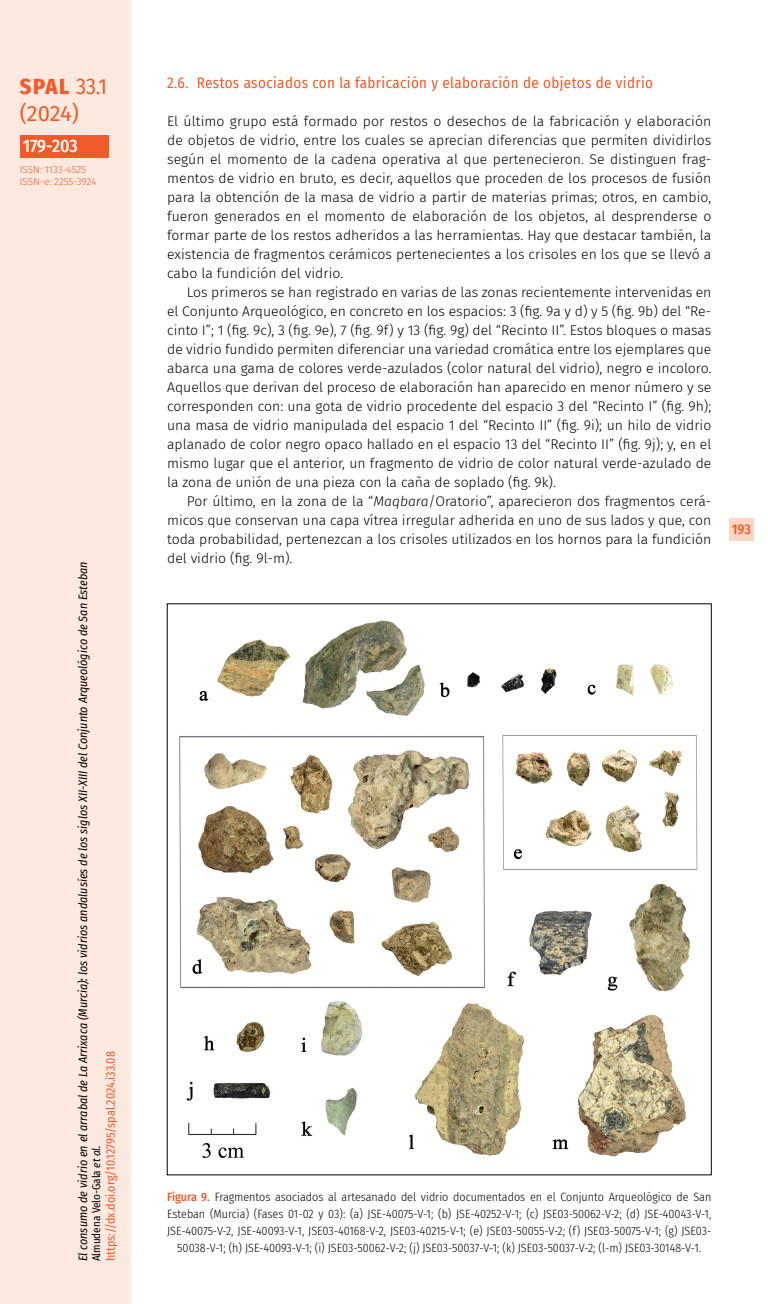
<style>
.page{position:relative;width:768px;height:1304px;background:#fff}
.page>*{position:absolute;margin:0;border:0;box-sizing:border-box;transform-origin:0 0}
.t1{font:800 22px "Fira Sans Condensed";color:#f15a29}
.t2{font:22px "Fira Sans";color:#f15a29}
.t3{font:500 18px "Fira Sans Condensed";letter-spacing:-.005em;color:#fff}
._41_enunciado{font:15px "Fira Sans Condensed";letter-spacing:.025em;color:#f15a29}
._00_bsc{font:300 14px/19px "Fira Sans";color:#000;text-align:justify}
._00_bsc_ss{font:300 14px/19px "Fira Sans";letter-spacing:.005em;color:#000;text-align:justify}
.t4{font:500 14px "Fira Sans Condensed";color:#f15a29}
._90_pie_foto{font:300 12px/17px "Fira Sans Condensed";color:#000;text-align:center}
.t5{font:italic 12px "Fira Sans Condensed";color:#000}
.t6{font:12px "Fira Sans Condensed";color:#f15a29}
.t7{font:11px "Fira Sans Condensed";color:#000}
.t8{font:300 10px/12px "Fira Sans";letter-spacing:-.005em;color:#f15a29}
.s1{font-weight:400}
.s2{font-style:italic}
.s3{font-weight:500;color:#f15a29}
</style>
<div class="page">
<div style="left:0;top:0;width:130px;height:1304px;background:#fde9e0"></div>
<div style="left:729px;top:518px;width:25px;height:23px;background:#fcd5c5"></div>
<div style="left:20px;top:135px;width:89px;height:23px;background:#f15a29"></div>
<img style="left:179px;top:620px;width:519px;height:539px">
<h1 class="t1" style="left:20px;top:68px;width:89px">SPAL <span class="s1">33.1</span></h1>
<h1 class="t2" style="left:20px;top:96px;width:61px">(2024)</h1>
<p class="t3" style="left:23px;top:132px;width:57px">179-203</p>
<p class="t8" style="left:20px;top:164px;width:78px">ISSN: 1133-4525<br>ISSN-e: 2255-3924</p>
<p class="t5" style="left:74px;top:1261px;width:701px;rotate:-90deg">El consumo de vidrio en el arrabal de La Arrixaca (Murcia): los vidrios andalusíes de los siglos XII-XIII del Conjunto Arqueológico de San Esteban</p>
<p class="t6" style="left:101px;top:1261px;width:212px;rotate:-90deg">https://dx.doi.org/10.12795/spal.2024.i33.08</p>
<p class="t7" style="left:88px;top:1261px;width:118px;rotate:-90deg">Almudena Velo-Gala <span class="s2">et al.</span></p>
<p class="_41_enunciado" style="left:167px;top:71px;width:487px">2.6. Restos asociados con la fabricación y elaboración de objetos de vidrio</p>
<p class="_00_bsc_ss" style="left:167px;top:111px;width:546px">El último grupo está formado por restos o desechos de la fabricación y elaboración de objetos de vidrio, entre los cuales se aprecian diferencias que permiten dividirlos según el momento de la cadena operativa al que pertenecieron. Se distinguen frag&shy;mentos de vidrio en bruto, es decir, aquellos que proceden de los procesos de fusión para la obtención de la masa de vidrio a partir de materias primas; otros, en cambio, fueron generados en el momento de elaboración de los objetos, al desprenderse o formar parte de los restos adheridos a las herramientas. Hay que destacar también, la existencia de fragmentos cerámicos pertenecientes a los crisoles en los que se llevó a cabo la fundición del vidrio.</p>
<p class="_00_bsc" style="left:167px;top:282px;width:546px;text-indent:20px">Los primeros se han registrado en varias de las zonas recientemente intervenidas en el Conjunto Arqueológico, en concreto en los espacios: 3 (fig. 9a y d) y 5 (fig. 9b) del “Re&shy;cinto I”; 1 (fig. 9c), 3 (fig. 9e), 7 (fig. 9f) y 13 (fig. 9g) del “Recinto II”. Estos bloques o masas de vidrio fundido permiten diferenciar una variedad cromática entre los ejemplares que abarca una gama de colores verde-azulados (color natural del vidrio), negro e incoloro.<br>Aquellos que derivan del proceso de elaboración han aparecido en menor número y se corresponden con: una gota de vidrio procedente del espacio 3 del “Recinto I” (fig. 9h); una masa de vidrio manipulada del espacio 1 del “Recinto II” (fig. 9i); un hilo de vidrio aplanado de color negro opaco hallado en el espacio 13 del “Recinto II” (fig. 9j); y, en el mismo lugar que el anterior, un fragmento de vidrio de color natural verde-azulado de la zona de unión de una pieza con la caña de soplado (fig. 9k).</p>
<p class="_00_bsc" style="left:167px;top:491px;width:546px;text-indent:20px">Por último, en la zona de la “<span class="s2">Maqbara</span>/Oratorio”, aparecieron dos fragmentos cerá&shy;micos que conservan una capa vítrea irregular adherida en uno de sus lados y que, con toda probabilidad, pertenezcan a los crisoles utilizados en los hornos para la fundición del vidrio (fig. 9l-m).</p>
<p class="t4" style="left:732px;top:518px;width:20px">193</p>
<p class="_90_pie_foto" style="left:167px;top:1188px;width:546px"><span class="s3">Figura 9.</span> Fragmentos asociados al artesanado del vidrio documentados en el Conjunto Arqueológico de San Esteban (Murcia) (Fases 01-02 y 03): (a) JSE-40075-V-1; (b) JSE-40252-V-1; (c) JSE03-50062-V-2; (d) JSE-40043-V-1, JSE-40075-V-2, JSE-40093-V-1, JSE03-40168-V-2, JSE03-40215-V-1; (e) JSE03-50055-V-2; (f) JSE03-50075-V-1; (g) JSE03- 50038-V-1; (h) JSE-40093-V-1; (i) JSE03-50062-V-2; (j) JSE03-50037-V-1; (k) JSE03-50037-V-2; (l-m) JSE03-30148-V-1.</p>
</div>
